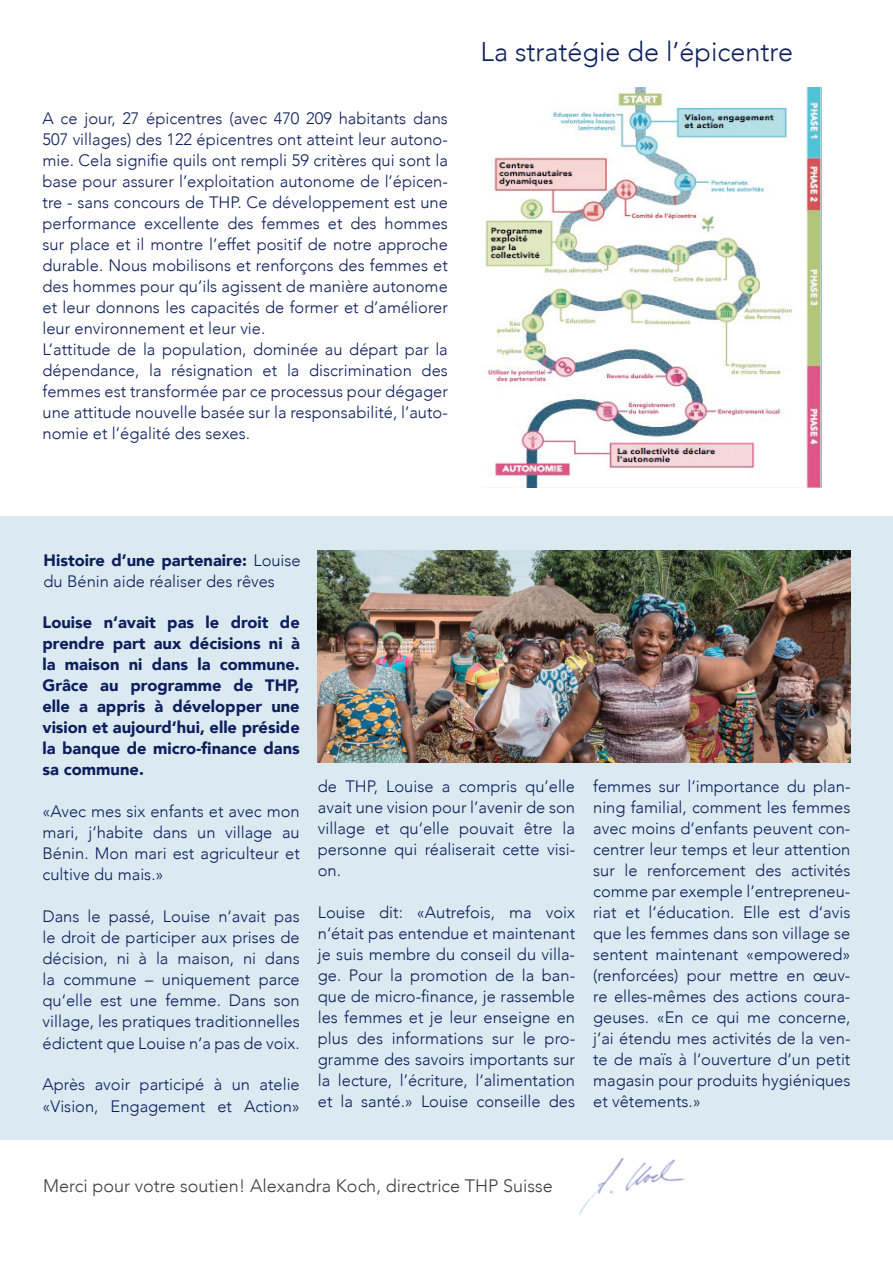
<style>
.page{position:relative;width:893px;height:1263px;background:#fff}
.page>*{position:absolute;margin:0;border:0;box-sizing:border-box;transform-origin:0 0}
.t1{font:300 27px "Avenir";color:#0d1e5c}
.t2{font:300 18px "Avenir";color:#3e3e3f}
.t3{font:300 16.5px/21px "Avenir";color:#0d1e5c;text-align:justify}
.t4{font:900 16.5px/21px "Avenir";color:#0d1e5c;text-align:justify}
.s1{font-weight:900}
</style>
<div class="page">
<div style="left:0;top:516px;width:893px;height:624px;background:#dbeaf1"></div>
<img style="left:579px;top:1158px;width:105px;height:57px">
<img style="left:318px;top:550px;width:532px;height:212px">
<img style="left:484px;top:87px;width:338px;height:400px">
<p class="t3" style="left:43px;top:108px;width:407px;text-align:left">A ce jour, 27 épicentres (avec 470 209 habitants dans 507 villages) des 122 épicentres ont atteint leur autono&shy;mie. Cela signifie quils ont rempli 59 critères qui sont la base pour assurer l’exploitation autonome de l’épicen&shy;tre - sans concours de THP. Ce développement est une performance excellente des femmes et des hommes sur place et il montre l’effet positif de notre approche durable. Nous mobilisons et renforçons des femmes et des hommes pour qu’ils agissent de manière autonome et leur donnons les capacités de former et d’améliorer leur environnement et leur vie.<br>L’attitude de la population, dominée au départ par la dépendance, la résignation et la discrimination des femmes est transformée par ce processus pour dégager une attitude nouvelle basée sur la responsabilité, l’auto&shy;nomie et l’égalité des sexes.</p>
<h1 class="t1" style="left:480px;top:36px;width:314px">La stratégie de l’épicentre</h1>
<p class="t3" style="left:44px;top:550px;width:259px"><span class="s1">Histoire d’une partenaire:</span> Louise du Bénin aide réaliser des rêves</p>
<p class="t4" style="left:43px;top:612px;width:259px">Louise n‘avait pas le droit de prendre part aux décisions ni à la maison ni dans la commune.<br>Grâce au programme de THP, elle a appris à développer une vision et aujourd‘hui, elle préside la banque de micro-finance dans sa commune.</p>
<p class="t3" style="left:43px;top:801px;width:259px">«Avec mes six enfants et avec mon mari, j‘habite dans un village au Bénin. Mon mari est agriculteur et cultive du mais.»</p>
<p class="t3" style="left:43px;top:906px;width:259px">Dans le passé, Louise n‘avait pas le droit de participer aux prises de décision, ni à la maison, ni dans la commune – uniquement parce qu‘elle est une femme. Dans son village, les pratiques traditionnelles édictent que Louise n‘a pas de voix.</p>
<p class="t3" style="left:43px;top:1074px;width:259px">Après avoir participé à un atelie «Vision, Engagement et Action»</p>
<p class="t3" style="left:318px;top:776px;width:259px">de THP, Louise a compris qu’elle avait une vision pour l’avenir de son village et qu‘elle pouvait être la personne qui réaliserait cette visi&shy;on.</p>
<p class="t3" style="left:318px;top:902px;width:259px">Louise dit: «Autrefois, ma voix n‘était pas entendue et maintenant je suis membre du conseil du villa&shy;ge. Pour la promotion de la ban&shy;que de micro-finance, je rassemble les femmes et je leur enseigne en plus des informations sur le pro&shy;gramme des savoirs importants sur la lecture, l’écriture, l‘alimentation et la santé.» Louise conseille des</p>
<p class="t3" style="left:593px;top:776px;width:259px">femmes sur l‘importance du plan&shy;ning familial, comment les femmes avec moins d‘enfants peuvent con&shy;centrer leur temps et leur attention sur le renforcement des activités comme par exemple l‘entrepreneu&shy;riat et l‘éducation. Elle est d‘avis que les femmes dans son village se sentent maintenant «empowered» (renforcées) pour mettre en œuv&shy;re elles-mêmes des actions coura&shy;geuses. «En ce qui me concerne, j‘ai étendu mes activités de la ven&shy;te de maïs à l‘ouverture d‘un petit magasin pour produits hygiéniques et vêtements.»</p>
<p class="t2" style="left:43px;top:1175px;width:511px">Merci pour votre soutien! Alexandra Koch, directrice THP Suisse</p>
</div>
